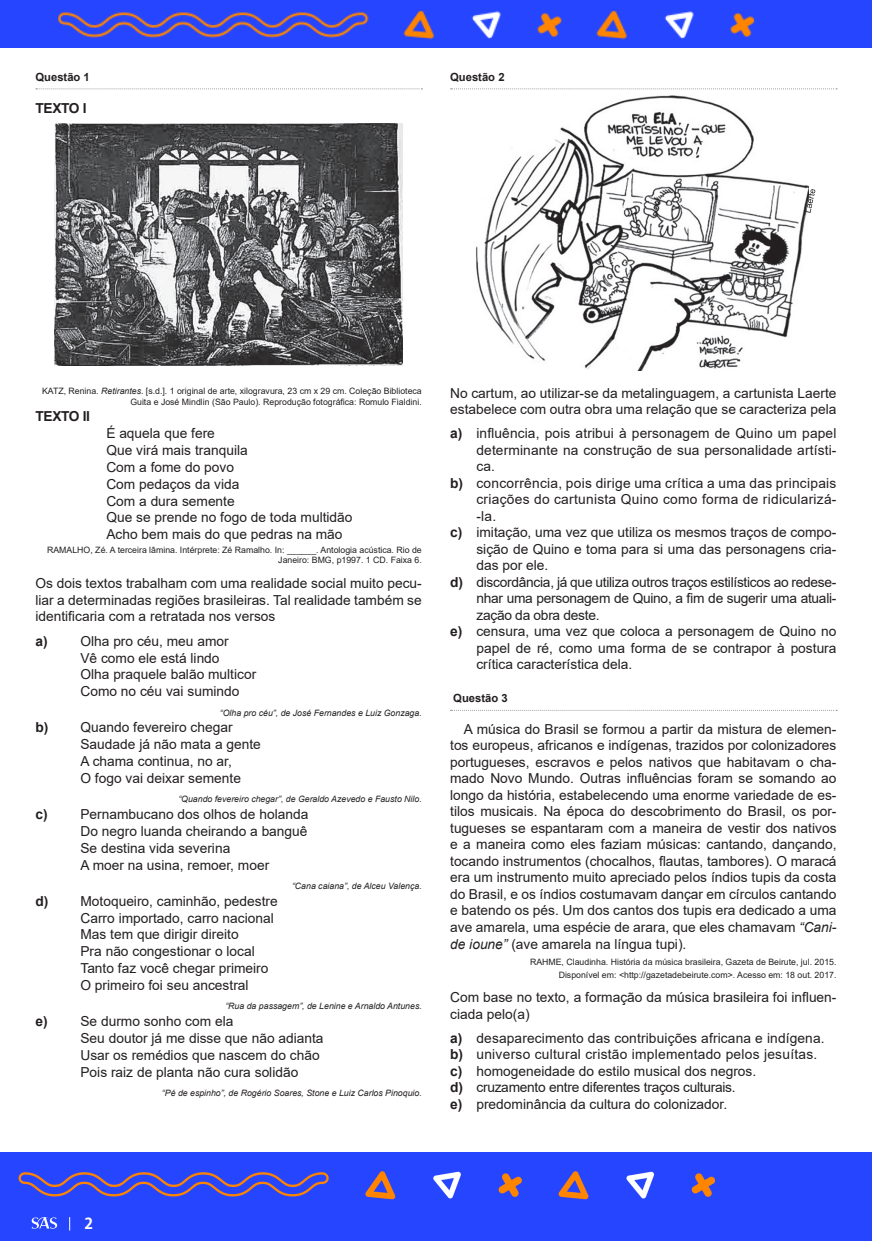
<style>
.page{position:relative;width:872px;height:1241px;background:#fff}
.page>*{position:absolute;margin:0;border:0;box-sizing:border-box;transform-origin:0 0}
.t1{font:700 15px "Koz Go Pr 6 N";color:#fff}
.t2{font:13.75px/16.9px "Arial";color:#231f20}
.t3{font:13.75px "Arial";letter-spacing:-.02em;color:#231f20}
.t4{font:13.75px "Arial";letter-spacing:.02em;color:#231f20}
.t5{font:700 13.75px "Arial";letter-spacing:-.025em;color:#231f20}
.t6{font:700 11.25px "Arial";color:#231f20}
.t7{font:8.75px/10.9px "Arial";color:#231f20;text-align:right}
.t8{font:italic 8.75px "Arial";color:#231f20}
.s1{font-style:italic}
.s2{font-weight:700}
</style>
<div class="page">
<div style="left:0;top:1152px;width:871px;height:88px;background:#2645ff"></div>
<svg style="left:32px;top:1216px;width:25px;height:12px"></svg>
<svg style="left:69px;top:1216px;width:1px;height:14px"></svg>
<img style="left:0;top:0;width:872px;height:48px">
<hr style="left:871px;top:1152px;width:1px;height:88px;background:#7104b7">
<svg style="left:36px;top:88px;width:386px;height:1px"></svg>
<svg style="left:450px;top:88px;width:387px;height:1px"></svg>
<img style="left:55px;top:123px;width:347px;height:242px">
<img style="left:476px;top:95px;width:332px;height:276px">
<svg style="left:804px;top:189px;width:11px;height:24px"></svg>
<p class="t6" style="left:35px;top:69px;width:56px">Questão 1</p>
<p class="t5" style="left:35px;top:98px;width:53px">TEXTO I</p>
<p class="t6" style="left:450px;top:69px;width:56px">Questão 2</p>
<p class="t7" style="left:42px;top:385px;width:381px">KATZ, Renina. <span class="s1">Retirantes</span>. [s.d.]. 1 original de arte, xilogravura, 23 cm x 29 cm. Coleção Biblioteca<br>Guita e José Mindlin (São Paulo). Reprodução fotográfica: Romulo Fialdini.</p>
<p class="t5" style="left:35px;top:407px;width:56px">TEXTO II</p>
<p class="t2" style="left:106px;top:425px;width:248px">É aquela que fere<br>Que virá mais tranquila<br>Com a fome do povo<br>Com pedaços da vida<br>Com a dura semente<br>Que se prende no fogo de toda multidão<br>Acho bem mais do que pedras na mão</p>
<p class="t7" style="left:47px;top:544px;width:376px">RAMALHO, Zé. A terceira lâmina. Intérprete: Zé Ramalho. In: ______. Antologia acústica. Rio de<br>Janeiro: BMG, p1997. 1 CD. Faixa 6.</p>
<p class="t2" style="left:35px;top:574px;width:388px;text-align:justify">Os dois textos trabalham com uma realidade social muito pecu&shy;liar a determinadas regiões brasileiras. Tal realidade também se identificaria com a retratada nos versos</p>
<p class="t2" style="left:80px;top:632px;width:177px;text-indent:-45px"><span class="s2">a)</span> Olha pro céu, meu amor<br>Vê como ele está lindo<br>Olha praquele balão multicor<br>Como no céu vai sumindo</p>
<p class="t8" style="left:220px;top:706px;width:203px">“Olha pro céu”, de José Fernandes e Luiz Gonzaga.</p>
<p class="t2" style="left:80px;top:719px;width:182px;text-indent:-45px"><span class="s2">b)</span> Quando fevereiro chegar<br>Saudade já não mata a gente<br>A chama continua, no ar,<br>O fogo vai deixar semente</p>
<p class="t8" style="left:178px;top:793px;width:245px">“Quando fevereiro chegar”, de Geraldo Azevedo e Fausto Nilo.</p>
<p class="t2" style="left:80px;top:805px;width:229px;text-indent:-45px"><span class="s2">c)</span> Pernambucano dos olhos de holanda<br>Do negro luanda cheirando a banguê<br>Se destina vida severina<br>A moer na usina, remoer, moer</p>
<p class="t8" style="left:292px;top:880px;width:131px">“Cana caiana”, de Alceu Valença.</p>
<p class="t2" style="left:80px;top:892px;width:199px;text-indent:-45px"><span class="s2">d)</span> Motoqueiro, caminhão, pedestre<br>Carro importado, carro nacional<br>Mas tem que dirigir direito<br>Pra não congestionar o local<br>Tanto faz você chegar primeiro<br>O primeiro foi seu ancestral</p>
<p class="t8" style="left:225px;top:1000px;width:198px">“Rua da passagem”, de Lenine e Arnaldo Antunes.</p>
<p class="t2" style="left:80px;top:1012px;width:245px;text-indent:-45px"><span class="s2">e)</span> Se durmo sonho com ela<br>Seu doutor já me disse que não adianta<br>Usar os remédios que nascem do chão<br>Pois raiz de planta não cura solidão</p>
<p class="t8" style="left:162px;top:1086px;width:261px">“Pé de espinho”, de Rogério Soares, Stone e Luiz Carlos Pinoquio.</p>
<p class="t2" style="left:450px;top:384px;width:388px;line-height:16.5px">No cartum, ao utilizar-se da metalinguagem, a cartunista Laerte estabelece com outra obra uma relação que se caracteriza pela</p>
<p class="t2" style="left:450px;top:425px;width:388px"><span class="s2">a)</span> influência, pois atribui à personagem de Quino um papel</p>
<p class="t2" style="left:476px;top:441px;width:361px">determinante na construção de sua personalidade artísti-</p>
<p class="t2" style="left:476px;top:458px;width:20px">ca.</p>
<p class="t4" style="left:450px;top:473px;width:388px"><span class="s2">b)</span> concorrência, pois dirige uma crítica a uma das principais</p>
<p class="t4" style="left:476px;top:490px;width:361px">criações do cartunista Quino como forma de ridicularizá-</p>
<p class="t2" style="left:476px;top:507px;width:21px">-la.</p>
<p class="t2" style="left:450px;top:524px;width:388px"><span class="s2">c)</span> imitação, uma vez que utiliza os mesmos traços de compo-</p>
<p class="t2" style="left:476px;top:540px;width:361px">sição de Quino e toma para si uma das personagens cria-</p>
<p class="t2" style="left:476px;top:557px;width:73px">das por ele.</p>
<p class="t3" style="left:450px;top:572px;width:388px"><span class="s2">d)</span> discordância, já que utiliza outros traços estilísticos ao redese-</p>
<p class="t3" style="left:476px;top:589px;width:361px">nhar uma personagem de Quino, a fim de sugerir uma atuali-</p>
<p class="t3" style="left:476px;top:605px;width:125px">zação da obra deste.</p>
<p class="t2" style="left:450px;top:623px;width:388px"><span class="s2">e)</span> censura, uma vez que coloca a personagem de Quino no</p>
<p class="t2" style="left:476px;top:639px;width:361px">papel de ré, como uma forma de se contrapor à postura</p>
<p class="t2" style="left:476px;top:656px;width:157px">crítica característica dela.</p>
<p class="t6" style="left:453px;top:690px;width:56px">Questão 3</p>
<p class="t2" style="left:450px;top:720px;width:388px;line-height:16.5px;text-align:justify;text-indent:14px">A música do Brasil se formou a partir da mistura de elemen&shy;tos europeus, africanos e indígenas, trazidos por colonizadores portugueses, escravos e pelos nativos que habitavam o cha&shy;mado Novo Mundo. Outras influências foram se somando ao longo da história, estabelecendo uma enorme variedade de es&shy;tilos musicais. Na época do descobrimento do Brasil, os por&shy;tugueses se espantaram com a maneira de vestir dos nativos e a maneira como eles faziam músicas: cantando, dançando, tocando instrumentos (chocalhos, flautas, tambores). O maracá era um instrumento muito apreciado pelos índios tupis da costa do Brasil, e os índios costumavam dançar em círculos cantando e batendo os pés. Um dos cantos dos tupis era dedicado a uma ave amarela, uma espécie de arara, que eles chamavam <span class="s1">“Cani&shy;de ioune”</span> (ave amarela na língua tupi).</p>
<p class="t7" style="left:530px;top:955px;width:308px;line-height:13px">RAHME, Claudinha. História da música brasileira, Gazeta de Beirute, jul. 2015.<br>Disponível em: &lt;http://gazetadebeirute.com&gt;. Acesso em: 18 out. 2017.</p>
<p class="t2" style="left:450px;top:988px;width:388px;line-height:16.5px">Com base no texto, a formação da música brasileira foi influen&shy;ciada pelo(a)</p>
<p class="t2" style="left:450px;top:1029px;width:376px;line-height:16.5px"><span class="s2">a)</span> desaparecimento das contribuições africana e indígena. <span class="s2">b)</span> universo cultural cristão implementado pelos jesuítas. <span class="s2">c)</span> homogeneidade do estilo musical dos negros.<br><span class="s2">d)</span> cruzamento entre diferentes traços culturais.<br><span class="s2">e)</span> predominância da cultura do colonizador.</p>
<p class="t1" style="left:84px;top:1214px;width:10px">2</p>
</div>
